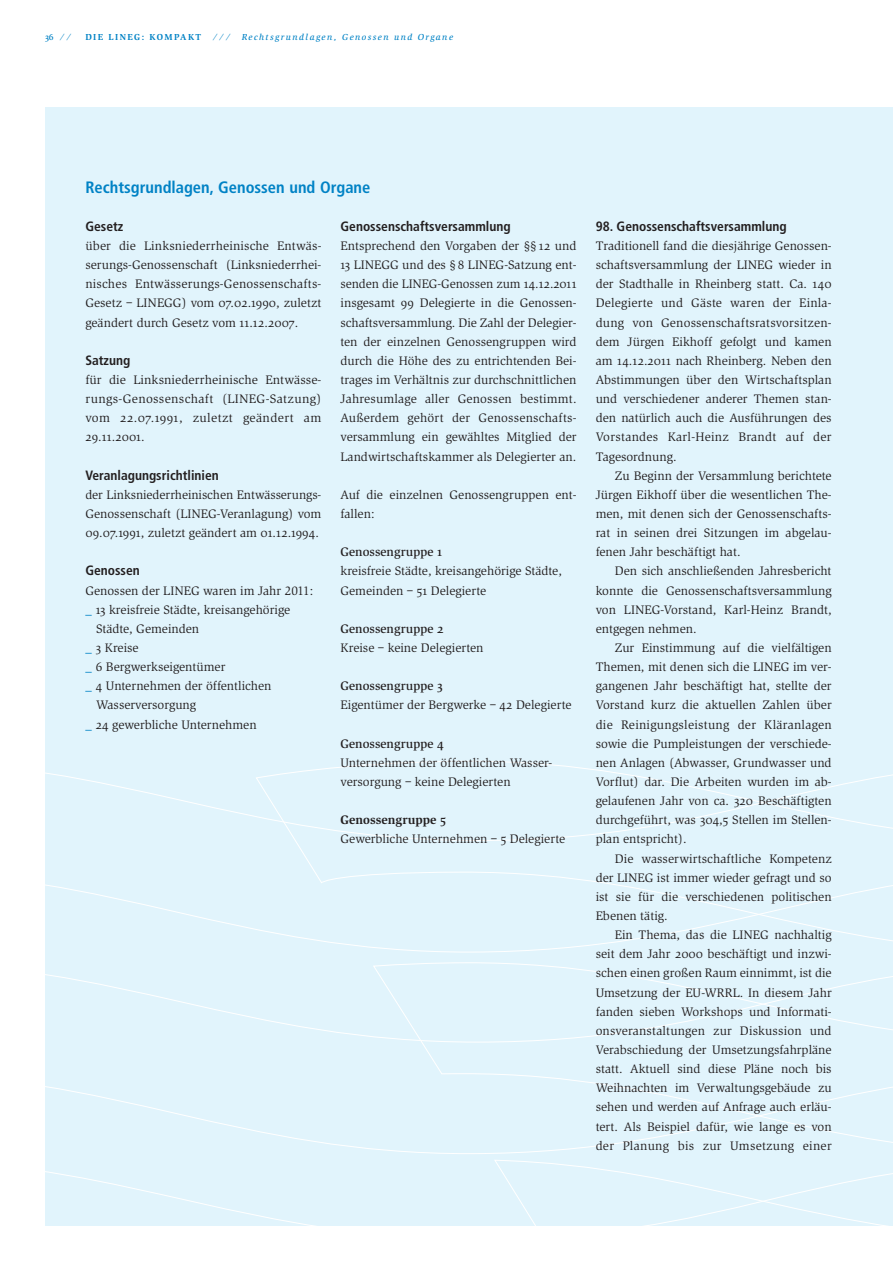
<style>
.page{position:relative;width:893px;height:1263px;background:#fff}
.page>*{position:absolute;margin:0;border:0;box-sizing:border-box;transform-origin:0 0}
.t1{font:700 condensed 16.5px "Frutiger";color:#0082c5}
.t2{font:700 condensed 13.5px "Frutiger";color:#231f20}
.t3{font:12.75px/19.2px "Slimbach";color:#231f20;text-align:justify}
.t4{font:12.75px "Slimbach SC";color:#231f20}
.t5{font:italic 500 9px "Slimbach";letter-spacing:.16em;color:#0082c5}
.t6{font:700 9px "Slimbach";letter-spacing:.16em;color:#0082c5}
.t7{font:500 9px "Slimbach SC";color:#0082c5}
.s1{font-family:"Slimbach";font-style:italic}
.s2{font-family:"Slimbach SC"}
.s3{font-family:"Slimbach"}
.s4{color:#0082c5}
.s5{font-weight:500}
.s6{font-family:"Slimbach SC";font-weight:500}
.s7{font-weight:700}
</style>
<div class="page">
<div style="left:45px;top:108px;width:848px;height:1118px;background:#e1f4fc"></div>
<svg style="left:45px;top:974px;width:327px;height:176px"></svg>
<svg style="left:45px;top:1171px;width:271px;height:55px"></svg>
<svg style="left:372px;top:962px;width:521px;height:192px"></svg>
<svg style="left:255px;top:761px;width:638px;height:192px"></svg>
<svg style="left:494px;top:1160px;width:399px;height:66px"></svg>
<p class="t7" style="left:45px;top:31px;width:26px">36 <span class="s1">⁄ ⁄</span></p>
<p class="t6" style="left:85px;top:33px;width:117px">DIE LINEG: KOMPAKT</p>
<p class="t5" style="left:214px;top:33px;width:16px">⁄ ⁄ ⁄</p>
<p class="t5" style="left:242px;top:33px;width:213px">Rechtsgrundlagen, Genossen und Organe</p>
<p class="t1" style="left:85px;top:180px;width:287px">Rechtsgrundlagen, Genossen und Organe</p>
<p class="t2" style="left:85px;top:221px;width:39px">Gesetz</p>
<p class="t3" style="left:85px;top:237px;width:237px">über die Linksniederrheinische Entwäs&shy;serungs-Genossenschaft (Linksniederrhei&shy;nisches Entwässerungs-Genossenschafts-Gesetz – LINEGG) vom <span class="s2">07.02.1990</span>, zuletzt geändert durch Gesetz vom <span class="s2">11.12.2007</span>.</p>
<p class="t2" style="left:85px;top:355px;width:47px">Satzung</p>
<p class="t3" style="left:85px;top:371px;width:237px">für die Linksniederrheinische Entwässe&shy;rungs-Genossenschaft (LINEG-Satzung) vom <span class="s2">22.07.1991</span>, zuletzt geändert am</p>
<p class="t4" style="left:85px;top:429px;width:61px">29.11<span class="s3">.</span>2001.</p>
<p class="t2" style="left:85px;top:469px;width:135px">Veranlagungsrichtlinien</p>
<p class="t3" style="left:85px;top:486px;width:237px">der Linksniederrheinischen Entwässerungs-<br>Genossenschaft (LINEG-Veranlagung) vom</p>
<p class="t4" style="left:85px;top:525px;width:235px">09.07.1991<span class="s3">, zuletzt geändert am</span> 01.12.1994.</p>
<p class="t2" style="left:85px;top:565px;width:56px">Genossen</p>
<p class="t3" style="left:85px;top:582px;width:229px">Genossen der LINEG waren im Jahr 2011:</p>
<p class="t3" style="left:85px;top:601px;width:206px"><span class="s4">_</span> <span class="s2">13</span> kreisfreie Städte, kreisangehörige</p>
<p class="t3" style="left:96px;top:620px;width:105px">Städte, Gemeinden</p>
<p class="t3" style="left:85px;top:639px;width:55px"><span class="s4">_</span> <span class="s2">3</span> Kreise</p>
<p class="t3" style="left:85px;top:658px;width:142px"><span class="s4">_</span> <span class="s2">6</span> Bergwerkseigentümer</p>
<p class="t3" style="left:85px;top:677px;width:188px"><span class="s4">_</span> <span class="s2">4</span> Unternehmen der öffentlichen</p>
<p class="t3" style="left:96px;top:696px;width:102px">Wasserversorgung</p>
<p class="t3" style="left:85px;top:715px;width:173px"><span class="s4">_</span> <span class="s2">24</span> gewerbliche Unternehmen</p>
<p class="t2" style="left:341px;top:221px;width:172px">Genossenschaftsversammlung</p>
<p class="t3" style="left:341px;top:237px;width:237px">Entsprechend den Vorgaben der §§ <span class="s2">12</span> und <span class="s2">13</span> LINEGG und des § <span class="s2">8</span> LINEG-Satzung ent&shy;senden die LINEG-Genossen zum <span class="s2">14.12.2011 </span>insgesamt <span class="s2">99</span> Delegierte in die Genossen&shy;schaftsversammlung. Die Zahl der Delegier&shy;ten der einzelnen Genossengruppen wird durch die Höhe des zu entrichtenden Bei&shy;trages im Verhältnis zur durchschnittlichen Jahresumlage aller Genossen bestimmt.<br>Außerdem gehört der Genossenschafts&shy;versammlung ein gewähltes Mitglied der Landwirtschaftskammer als Delegierter an.</p>
<p class="t3" style="left:341px;top:486px;width:237px">Auf die einzelnen Genossengruppen ent&shy;fallen:</p>
<p class="t3" style="left:341px;top:543px;width:223px;text-align:left"><span class="s5">Genossengruppe</span> <span class="s6">1<br></span>kreisfreie Städte, kreisangehörige Städte,<br>Gemeinden – <span class="s2">51</span> Delegierte</p>
<p class="t3" style="left:341px;top:620px;width:145px"><span class="s5">Genossengruppe</span> <span class="s6">2<br></span>Kreise – keine Delegierten</p>
<p class="t3" style="left:341px;top:677px;width:232px"><span class="s5">Genossengruppe</span> <span class="s6">3<br></span>Eigentümer der Bergwerke – <span class="s2">42</span> Delegierte</p>
<p class="t3" style="left:341px;top:735px;width:213px;text-align:left"><span class="s5">Genossengruppe</span> <span class="s6">4<br></span>Unternehmen der öffentlichen Wasser&shy;versorgung – keine Delegierten</p>
<p class="t3" style="left:341px;top:811px;width:226px"><span class="s7">Genossengruppe</span> <span class="s6">5<br></span>Gewerbliche Unternehmen – <span class="s2">5</span> Delegierte</p>
<p class="t2" style="left:596px;top:221px;width:192px">98. Genossenschaftsversammlung</p>
<p class="t3" style="left:596px;top:237px;width:238px">Traditionell fand die diesjährige Genossen&shy;schaftsversammlung der LINEG wieder in der Stadthalle in Rheinberg statt. Ca. <span class="s2">140<br></span>Delegierte und Gäste waren der Einla&shy;dung von Genossenschaftsratsvorsitzen&shy;dem Jürgen Eikhoff gefolgt und kamen am <span class="s2">14.12.2011</span> nach Rheinberg. Neben den Abstimmungen über den Wirtschaftsplan und verschiedener anderer Themen stan&shy;den natürlich auch die Ausführungen des Vorstandes Karl-Heinz Brandt auf der Tagesordnung.</p>
<p class="t3" style="left:596px;top:467px;width:238px;text-indent:19px">Zu Beginn der Versammlung berichtete Jürgen Eikhoff über die wesentlichen The&shy;men, mit denen sich der Genossenschafts&shy;rat in seinen drei Sitzungen im abgelau&shy;fenen Jahr beschäftigt hat.</p>
<p class="t3" style="left:596px;top:562px;width:237px;text-indent:19px">Den sich anschließenden Jahresbericht konnte die Genossenschaftsversammlung von LINEG-Vorstand, Karl-Heinz Brandt, entgegen nehmen.</p>
<p class="t3" style="left:596px;top:639px;width:238px;text-indent:19px">Zur Einstimmung auf die vielfältigen Themen, mit denen sich die LINEG im ver&shy;gangenen Jahr beschäftigt hat, stellte der Vorstand kurz die aktuellen Zahlen über die Reinigungsleistung der Kläranlagen sowie die Pumpleistungen der verschiede&shy;nen Anlagen (Abwasser, Grundwasser und Vorflut) dar. Die Arbeiten wurden im ab&shy;gelaufenen Jahr von ca. <span class="s2">320</span> Beschäftigten durchgeführt, was <span class="s2">304,5</span> Stellen im Stellen&shy;plan entspricht).</p>
<p class="t3" style="left:596px;top:849px;width:237px;text-indent:19px">Die wasserwirtschaftliche Kompetenz der LINEG ist immer wieder gefragt und so ist sie für die verschiedenen politischen Ebenen tätig.</p>
<p class="t3" style="left:596px;top:926px;width:238px;text-indent:19px">Ein Thema, das die LINEG nachhaltig seit dem Jahr <span class="s2">2000</span> beschäftigt und inzwi&shy;schen einen großen Raum einnimmt, ist die Umsetzung der EU-WRRL. In diesem Jahr fanden sieben Workshops und Informati&shy;onsveranstaltungen zur Diskussion und Verabschiedung der Umsetzungsfahrpläne statt. Aktuell sind diese Pläne noch bis Weihnachten im Verwaltungsgebäude zu sehen und werden auf Anfrage auch erläu&shy;tert. Als Beispiel dafür, wie lange es von der Planung bis zur Umsetzung einer</p>
</div>
